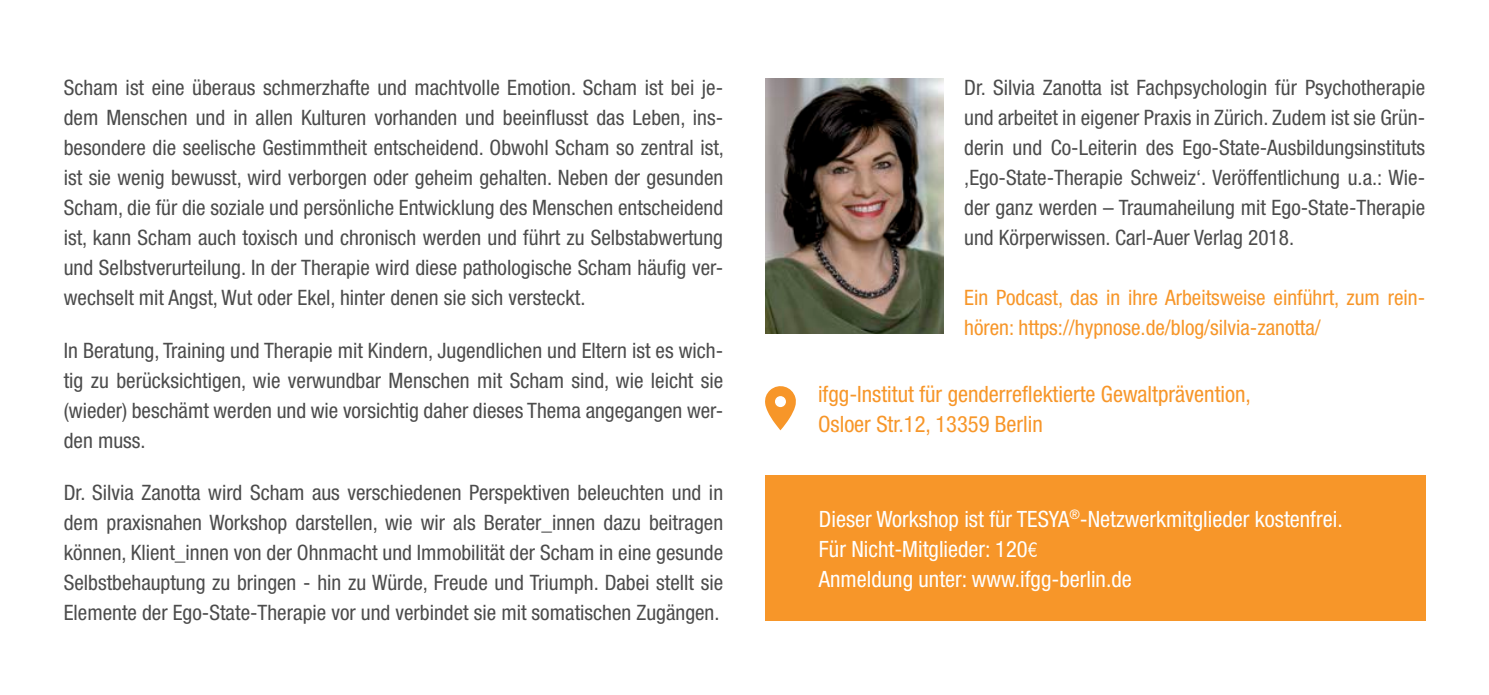
<style>
.page{position:relative;width:1489px;height:695px;background:#fff}
.page>*{position:absolute;margin:0;border:0;box-sizing:border-box;transform-origin:0 0}
.t1{font:condensed 22.5px/30px "Helvetica Neue";color:#fff}
.t2{font:condensed 22.5px/30px "Helvetica Neue";color:#f79629}
.t3{font:condensed 21.25px/30px "Helvetica Neue";color:#4c4c4c;text-align:justify}
.t4{font:condensed 21.25px/30px "Helvetica Neue";color:#f79629}
.s1{font-family:"Abadi";font-weight:300}
</style>
<div class="page">
<div style="left:765px;top:475px;width:660px;height:145px;background:#f79629"></div>
<img style="left:765px;top:78px;width:178px;height:255px">
<svg style="left:765px;top:386px;width:31px;height:44px"></svg>
<p class="t3" style="left:64px;top:72px;width:661px">Scham ist eine überaus schmerzhafte und machtvolle Emotion. Scham ist bei je&shy;dem Menschen und in allen Kulturen vorhanden und beeinflusst das Leben, ins&shy;besondere die seelische Gestimmtheit entscheidend. Obwohl Scham so zentral ist, ist sie wenig bewusst, wird verborgen oder geheim gehalten. Neben der gesunden Scham, die für die soziale und persönliche Entwicklung des Menschen entscheidend ist, kann Scham auch toxisch und chronisch werden und führt zu Selbstabwertung und Selbstverurteilung. In der Therapie wird diese pathologische Scham häufig ver&shy;wechselt mit Angst, Wut oder Ekel, hinter denen sie sich versteckt.</p>
<p class="t3" style="left:64px;top:335px;width:661px">In Beratung, Training und Therapie mit Kindern, Jugendlichen und Eltern ist es wich&shy;tig zu berücksichtigen, wie verwundbar Menschen mit Scham sind, wie leicht sie (wieder) beschämt werden und wie vorsichtig daher dieses Thema angegangen wer&shy;den muss.</p>
<p class="t3" style="left:64px;top:477px;width:661px">Dr. Silvia Zanotta wird Scham aus verschiedenen Perspektiven beleuchten und in dem praxisnahen Workshop darstellen, wie wir als Berater_innen dazu beitragen können, Klient_innen von der Ohnmacht und Immobilität der Scham in eine gesunde Selbstbehauptung zu bringen - hin zu Würde, Freude und Triumph. Dabei stellt sie Elemente der Ego-State-Therapie vor und verbindet sie mit somatischen Zugängen.</p>
<p class="t3" style="left:964px;top:72px;width:462px">Dr. Silvia Zanotta ist Fachpsychologin für Psychotherapie und arbeitet in eigener Praxis in Zürich. Zudem ist sie Grün&shy;derin und Co-Leiterin des Ego-State-Ausbildungsinstituts ‚Ego-State-Therapie Schweiz‘. Veröffentlichung u.a.: Wie&shy;der ganz werden – Traumaheilung mit Ego-State-Therapie und Körperwissen. Carl-Auer Verlag 2018.</p>
<p class="t4" style="left:964px;top:282px;width:462px">Ein Podcast, das in ihre Arbeitsweise einführt, zum rein&shy;hören: https://hypnose.de/blog/silvia-zanotta/</p>
<p class="t2" style="left:818px;top:379px;width:434px">ifgg-Institut für genderreflektierte Gewaltprävention,<br>Osloer Str.12, 13359 Berlin</p>
<p class="t1" style="left:818px;top:503px;width:525px">Dieser Workshop ist für TESYA<sup>®</sup>-Netzwerkmitglieder kostenfrei.<br>Für Nicht-Mitglieder: 120<span class="s1">€<br></span>Anmeldung unter: www.ifgg-berlin.de</p>
</div>
